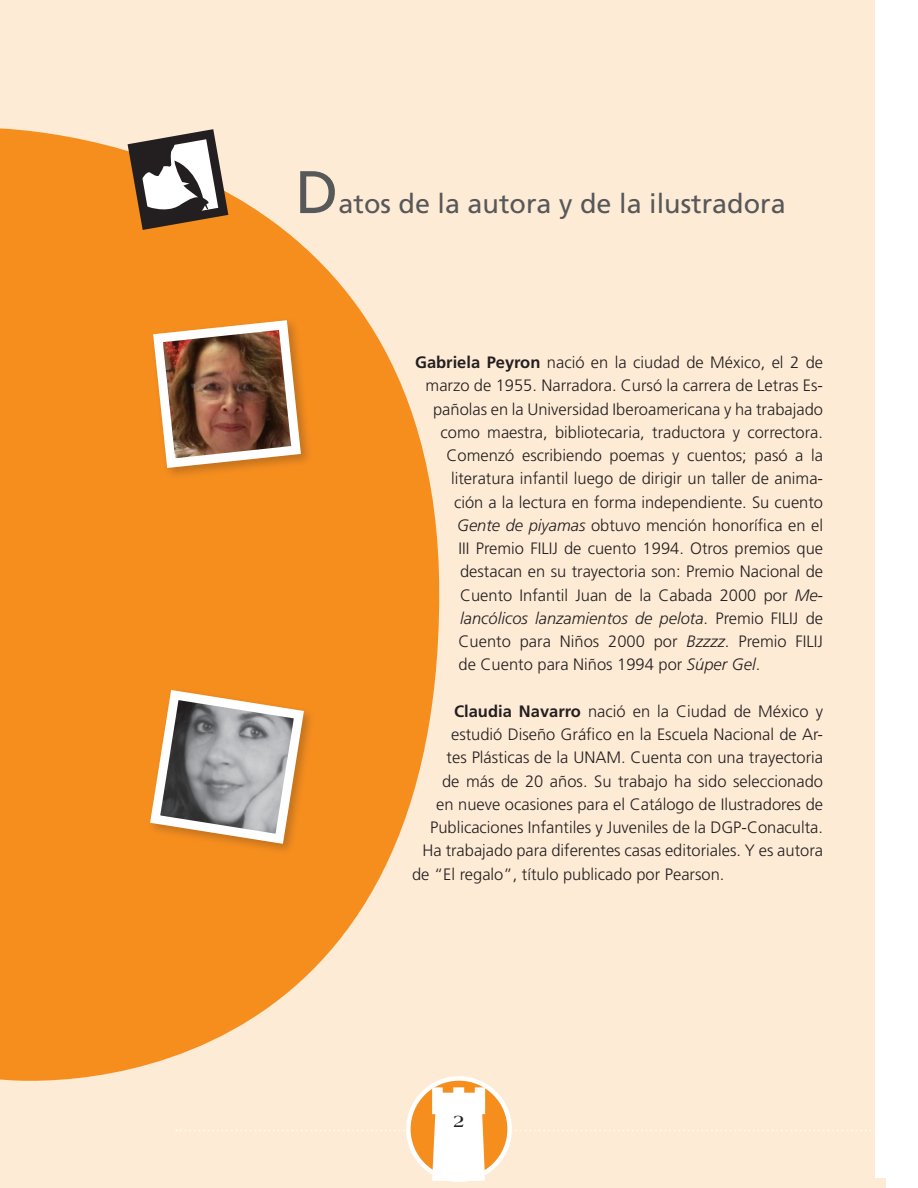
<style>
.page{position:relative;width:918px;height:1188px;background:#fff}
.page>*{position:absolute;margin:0;border:0;box-sizing:border-box;transform-origin:0 0}
.t1{font:60px "Frutiger LT Std";color:#57585a}
.t2{font:27px "Frutiger LT Std";color:#57585a}
.t3{font:700 18px "Americana Std";color:#231f20}
.t4{font:300 16.5px "Frutiger LT Std";color:#231f20}
.t5{font:italic 300 16.5px "Frutiger LT Std";color:#231f20}
.s1{font-weight:700}
.s2{font-style:italic}
.s3{font-style:normal}
</style>
<div class="page">
<div style="left:0;top:0;width:886px;height:1188px;background:#feebd6"></div>
<svg style="left:0;top:128px;width:439px;height:953px;fill:#f68e1e"></svg>
<svg style="left:128px;top:129px;width:100px;height:101px;background:#9b8979"></svg>
<div style="left:876px;top:0;width:42px;height:1178px;background:#fff"></div>
<svg style="left:51px;top:1073px;width:825px;height:108px"></svg>
<div style="left:150px;top:317px;width:163px;height:163px;background:#f68e1e"></div>
<img style="left:148px;top:315px;width:158px;height:158px">
<div style="left:147px;top:687px;width:169px;height:169px;background:#f68e1e"></div>
<svg style="left:145px;top:685px;width:164px;height:164px"></svg>
<h1 class="t1" style="left:295px;top:157px;width:45px">D</h1>
<h2 class="t2" style="left:339px;top:188px;width:449px">atos de la autora y de la ilustradora</h2>
<p class="t4" style="left:415px;top:353px;width:410px"><span class="s1">Gabriela Peyron</span> nació en la ciudad de México, el 2 de</p>
<p class="t4" style="left:426px;top:376px;width:399px">marzo de 1955. Narradora. Cursó la carrera de Letras Es-</p>
<p class="t4" style="left:433px;top:400px;width:391px">pañolas en la Universidad Iberoamericana y ha trabajado</p>
<p class="t4" style="left:441px;top:423px;width:384px">como maestra, bibliotecaria, traductora y correctora.</p>
<p class="t4" style="left:447px;top:446px;width:378px">Comenzó escribiendo poemas y cuentos; pasó a la</p>
<p class="t4" style="left:451px;top:469px;width:373px">literatura infantil luego de dirigir un taller de anima-</p>
<p class="t4" style="left:454px;top:493px;width:370px">ción a la lectura en forma independiente. Su cuento</p>
<p class="t4" style="left:457px;top:516px;width:367px"><span class="s2">Gente de piyamas</span> obtuvo mención honorífica en el</p>
<p class="t4" style="left:459px;top:539px;width:366px">III Premio FILIJ de cuento 1994. Otros premios que</p>
<p class="t4" style="left:460px;top:562px;width:365px">destacan en su trayectoria son: Premio Nacional de</p>
<p class="t4" style="left:460px;top:586px;width:365px">Cuento Infantil Juan de la Cabada 2000 por <span class="s2">Me-</span></p>
<p class="t5" style="left:460px;top:609px;width:364px">lancólicos lanzamientos de pelota<span class="s3">. Premio FILIJ de</span></p>
<p class="t4" style="left:459px;top:632px;width:366px">Cuento para Niños 2000 por <span class="s2">Bzzzz</span>. Premio FILIJ</p>
<p class="t4" style="left:459px;top:655px;width:303px">de Cuento para Niños 1994 por <span class="s2">Súper Gel</span>.</p>
<p class="t4" style="left:454px;top:702px;width:370px"><span class="s1">Claudia Navarro</span> nació en la Ciudad de México y</p>
<p class="t4" style="left:451px;top:725px;width:373px">estudió Diseño Gráfico en la Escuela Nacional de Ar-</p>
<p class="t4" style="left:447px;top:748px;width:378px">tes Plásticas de la UNAM. Cuenta con una trayectoria</p>
<p class="t4" style="left:442px;top:772px;width:382px">de más de 20 años. Su trabajo ha sido seleccionado</p>
<p class="t4" style="left:436px;top:795px;width:389px">en nueve ocasiones para el Catálogo de Ilustradores de</p>
<p class="t4" style="left:430px;top:818px;width:395px">Publicaciones Infantiles y Juveniles de la DGP-Conaculta.</p>
<p class="t4" style="left:423px;top:841px;width:402px">Ha trabajado para diferentes casas editoriales. Y es autora</p>
<p class="t4" style="left:412px;top:865px;width:314px">de “El regalo”, título publicado por Pearson.</p>
<p class="t3" style="left:453px;top:1111px;width:13px">2</p>
</div>
